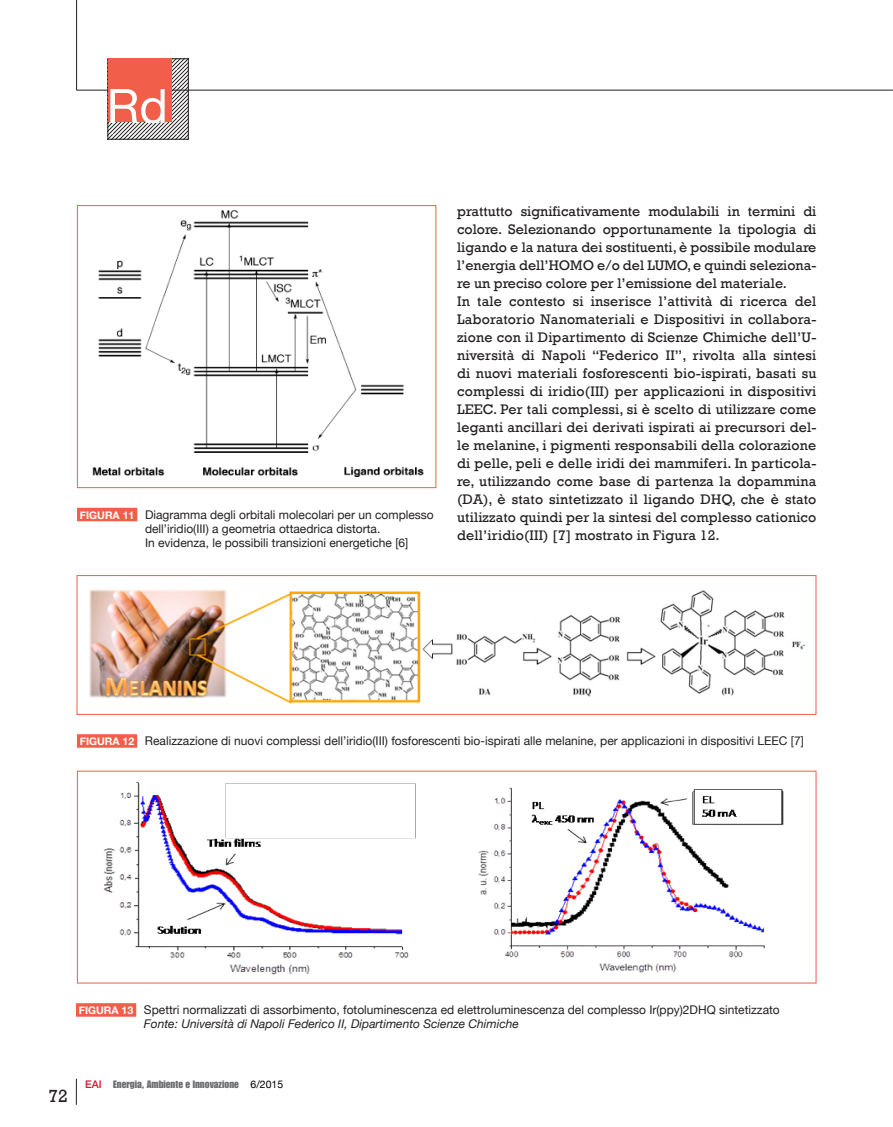
<style>
.page{position:relative;width:893px;height:1127px;background:#fff}
.page>*{position:absolute;margin:0;border:0;box-sizing:border-box;transform-origin:0 0}
.t1{font:18px "Rockwell";color:#231f20}
.t2{font:14.25px/18px "Rockwell";letter-spacing:.01em;color:#231f20}
.t3{font:12px/14.2px "Helvetica Neue";color:#231f20}
.t4{font:10.5px "Impact LT Std";color:#6c6d70}
.s1{font-weight:700;font-size:10.5px;color:#fff}
.s2{font-style:italic}
.s3{font-family:"Helvetica Neue";font-weight:500;color:#d7162e}
.s4{font-family:"Helvetica Neue";color:#000}
</style>
<div class="page">
<hr style="left:76px;top:0;width:1px;height:90px;background:#231f20">
<hr style="left:77px;top:90px;width:816px;height:1px;background:#231f20">
<svg style="left:108px;top:59px;width:80px;height:80px"></svg>
<div style="left:108px;top:58px;width:63px;height:64px;background:#f15e4a"></div>
<svg style="left:110px;top:89px;width:55px;height:33px"></svg>
<svg style="left:76px;top:1079px;width:1px;height:26px"></svg>
<div style="left:77px;top:205px;width:359px;height:283px;border:1px solid #f15e4a"></div>
<img style="left:92px;top:211px;width:332px;height:266px">
<div style="left:77px;top:508px;width:60px;height:13px;background:#f15e4a"></div>
<div style="left:77px;top:734px;width:60px;height:14px;background:#f15e4a"></div>
<div style="left:77px;top:575px;width:739px;height:140px;border:1px solid #f15e4a"></div>
<img style="left:89px;top:589px;width:716px;height:115px">
<div style="left:77px;top:771px;width:739px;height:212px;border:1px solid #f15e4a"></div>
<img style="left:103px;top:781px;width:313px;height:194px">
<img style="left:478px;top:787px;width:306px;height:186px">
<div style="left:76px;top:1003px;width:60px;height:14px;background:#f15e4a"></div>
<p class="t3" style="left:145px;top:508px;width:290px;text-indent:-65px"><span class="s1">FIGURA 11</span> Diagramma degli orbitali molecolari per un complesso dell’iridio(III) a geometria ottaedrica distorta.<br>In evidenza, le possibili transizioni energetiche [6]</p>
<p class="t2" style="left:457px;top:202px;width:361px">prattutto significativamente modulabili in termini di colore. Selezionando opportunamente la tipologia di ligando e la natura dei sostituenti, è possibile modulare l’energia dell’HOMO e/o del LUMO, e quindi seleziona&shy;re un preciso colore per l’emissione del materiale.<br>In tale contesto si inserisce l’attività di ricerca del Laboratorio Nanomateriali e Dispositivi in collabora&shy;zione con il Dipartimento di Scienze Chimiche dell’U&shy;niversità di Napoli “Federico II”, rivolta alla sintesi di nuovi materiali fosforescenti bio-ispirati, basati su complessi di iridio(III) per applicazioni in dispositivi LEEC. Per tali complessi, si è scelto di utilizzare come leganti ancillari dei derivati ispirati ai precursori del&shy;le melanine, i pigmenti responsabili della colorazione di pelle, peli e delle iridi dei mammiferi. In particola&shy;re, utilizzando come base di partenza la dopammina (DA), è stato sintetizzato il ligando DHQ, che è stato utilizzato quindi per la sintesi del complesso cationico dell’iridio(III) [7] mostrato in Figura 12.</p>
<p class="t3" style="left:80px;top:734px;width:725px"><span class="s1">FIGURA 12</span> Realizzazione di nuovi complessi dell’iridio(III) fosforescenti bio-ispirati alle melanine, per applicazioni in dispositivi LEEC [7]</p>
<p class="t3" style="left:144px;top:1003px;width:637px;text-indent:-65px"><span class="s1">FIGURA 13</span> Spettri normalizzati di assorbimento, fotoluminescenza ed elettroluminescenza del complesso Ir(ppy)2DHQ sintetizzato<br><span class="s2">Fonte: Università di Napoli Federico II, Dipartimento Scienze Chimiche</span></p>
<p class="t1" style="left:49px;top:1086px;width:21px">72</p>
<p class="t4" style="left:85px;top:1078px;width:200px"><span class="s3">EAI</span> Energia, Ambiente e Innovazione <span class="s4">6/2015</span></p>
</div>
